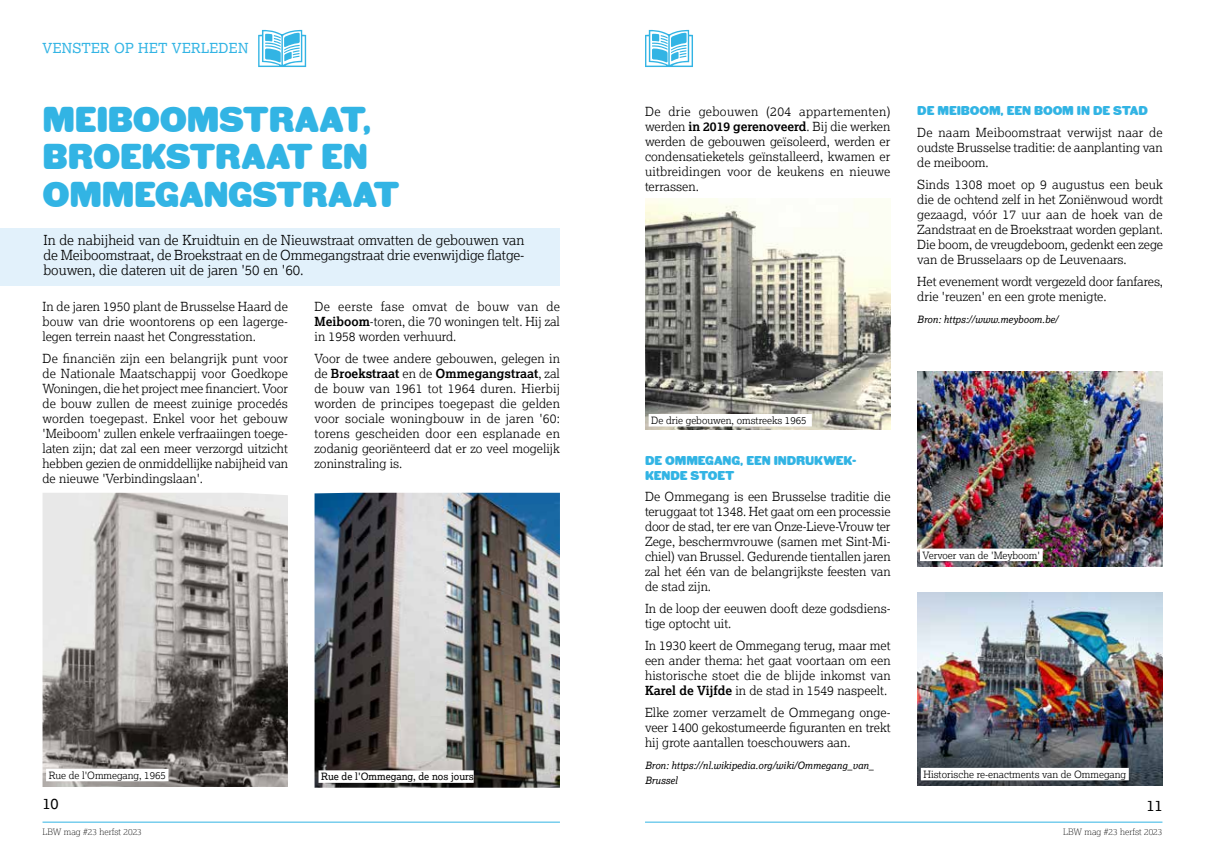
<style>
.page{position:relative;width:1205px;height:865px;background:#fff}
.page>*{position:absolute;margin:0;border:0;box-sizing:border-box;transform-origin:0 0}
.t1{font:35px/37.5px "HWT Gothic Round";color:#32b4e4}
.t2{font:15px "Lexia";color:#000}
.t3{font:300 13.75px/15px "Lexia";letter-spacing:-.005em;color:#000;text-align:justify}
.t4{font:13.75px "Lexia";letter-spacing:.02em;color:#32b4e4}
.t5{font:300 12.5px/15px "Lexia";color:#000;text-align:justify}
.t6{font:12.5px/15px "HWT Gothic Round";color:#32b4e4}
.t7{font:300 10px "Lexia";color:#000}
.t8{font:italic 10px/15px "Lexia";color:#000}
.t9{font:10px "Lexia";color:#000}
.t10{font:100 8.75px "Lexia";color:#000}
.s1{font-weight:700}
</style>
<div class="page">
<img style="left:917px;top:372px;width:245px;height:194px">
<hr style="left:43px;top:821px;width:517px;height:1px;background:#32b4e4">
<svg style="left:258px;top:30px;width:48px;height:37px"></svg>
<div style="left:0;top:228px;width:560px;height:58px;background:#e2f1fb"></div>
<img style="left:43px;top:493px;width:245px;height:294px">
<hr style="left:645px;top:821px;width:517px;height:1px;background:#32b4e4">
<svg style="left:645px;top:30px;width:48px;height:37px"></svg>
<img style="left:645px;top:198px;width:245px;height:232px">
<div style="left:649px;top:414px;width:163px;height:12px;background:#fff"></div>
<div style="left:46px;top:768px;width:123px;height:13px;background:#fff"></div>
<img style="left:314px;top:493px;width:246px;height:294px">
<img style="left:917px;top:592px;width:246px;height:194px">
<div style="left:920px;top:548px;width:122px;height:13px;background:#fff"></div>
<div style="left:921px;top:767px;width:208px;height:13px;background:#fff"></div>
<div style="left:318px;top:770px;width:156px;height:12px;background:#fff"></div>
<p class="t4" style="left:43px;top:39px;width:207px">VENSTER OP HET VERLEDEN</p>
<h1 class="t1" style="left:43px;top:101px;width:358px">MEIBOOMSTRAAT,<br>BROEKSTRAAT EN<br>OMMEGANGSTRAAT</h1>
<p class="t3" style="left:43px;top:232px;width:482px">In de nabijheid van de Kruidtuin en de Nieuwstraat omvatten de gebouwen van de Meiboomstraat, de Broekstraat en de Ommegangstraat drie evenwijdige flatge&shy;bouwen, die dateren uit de jaren '50 en '60.</p>
<p class="t5" style="left:43px;top:299px;width:247px">In de jaren 1950 plant de Brusselse Haard de bouw van drie woontorens op een lagerge&shy;legen terrein naast het Congresstation.</p>
<p class="t5" style="left:43px;top:350px;width:247px">De financiën zijn een belangrijk punt voor de Nationale Maatschappij voor Goedkope Woningen, die het project mee financiert. Voor de bouw zullen de meest zuinige procedés worden toegepast. Enkel voor het gebouw 'Meiboom' zullen enkele verfraaiingen toege&shy;laten zijn; dat zal een meer verzorgd uitzicht hebben gezien de onmiddellijke nabijheid van de nieuwe 'Verbindingslaan'.</p>
<p class="t5" style="left:314px;top:299px;width:247px">De eerste fase omvat de bouw van de <span class="s1">Meiboom</span>-toren, die 70 woningen telt. Hij zal in 1958 worden verhuurd.</p>
<p class="t5" style="left:314px;top:350px;width:247px">Voor de twee andere gebouwen, gelegen in de <span class="s1">Broekstraat</span> en de <span class="s1">Ommegangstraat</span>, zal de bouw van 1961 tot 1964 duren. Hierbij worden de principes toegepast die gelden voor sociale woningbouw in de jaren '60: torens gescheiden door een esplanade en zodanig georiënteerd dat er zo veel mogelijk zoninstraling is.</p>
<p class="t7" style="left:49px;top:768px;width:119px">Rue de l'Ommegang, 1965</p>
<p class="t9" style="left:321px;top:770px;width:154px">Rue de l'Ommegang, de nos jours</p>
<p class="t5" style="left:645px;top:103px;width:247px">De drie gebouwen (204 appartementen) werden <span class="s1">in 2019 gerenoveerd</span>. Bij die werken werden de gebouwen geïsoleerd, werden er condensatieketels geïnstalleerd, kwamen er uitbreidingen voor de keukens en nieuwe terrassen.</p>
<p class="t6" style="left:917px;top:104px;width:232px">DE MEIBOOM, EEN BOOM IN DE STAD</p>
<p class="t5" style="left:917px;top:125px;width:247px">De naam Meiboomstraat verwijst naar de oudste Brusselse traditie: de aanplanting van de meiboom.</p>
<p class="t5" style="left:917px;top:177px;width:247px">Sinds 1308 moet op 9 augustus een beuk die de ochtend zelf in het Zoniënwoud wordt gezaagd, vóór 17 uur aan de hoek van de Zandstraat en de Broekstraat worden geplant.<br>Die boom, de vreugdeboom, gedenkt een zege van de Brusselaars op de Leuvenaars.</p>
<p class="t5" style="left:917px;top:274px;width:247px">Het evenement wordt vergezeld door fanfares, drie 'reuzen' en een grote menigte.</p>
<p class="t8" style="left:917px;top:311px;width:142px">Bron: https://www.meyboom.be/</p>
<p class="t7" style="left:651px;top:414px;width:157px">De drie gebouwen, omstreeks 1965</p>
<p class="t6" style="left:645px;top:453px;width:213px">DE OMMEGANG, EEN INDRUKWEK-<br>KENDE STOET</p>
<p class="t5" style="left:645px;top:489px;width:247px">De Ommegang is een Brusselse traditie die teruggaat tot 1348. Het gaat om een processie door de stad, ter ere van Onze-Lieve-Vrouw ter Zege, beschermvrouwe (samen met Sint-Mi&shy;chiel) van Brussel. Gedurende tientallen jaren zal het één van de belangrijkste feesten van de stad zijn.</p>
<p class="t5" style="left:645px;top:601px;width:247px">In de loop der eeuwen dooft deze godsdiens&shy;tige optocht uit.</p>
<p class="t5" style="left:645px;top:638px;width:247px">In 1930 keert de Ommegang terug, maar met een ander thema: het gaat voortaan om een historische stoet die de blijde inkomst van <span class="s1">Karel de Vijfde</span> in de stad in 1549 naspeelt.</p>
<p class="t5" style="left:645px;top:704px;width:247px">Elke zomer verzamelt de Ommegang onge&shy;veer 1400 gekostumeerde figuranten en trekt hij grote aantallen toeschouwers aan.</p>
<p class="t8" style="left:645px;top:757px;width:230px">Bron: https://nl.wikipedia.org/wiki/Ommegang_van_<br>Brussel</p>
<p class="t7" style="left:922px;top:548px;width:119px">Vervoer van de 'Meyboom'</p>
<p class="t7" style="left:923px;top:768px;width:204px">Historische re-enactments van de Ommegang</p>
<p class="t2" style="left:43px;top:794px;width:18px">10</p>
<p class="t2" style="left:1146px;top:795px;width:18px">11</p>
<p class="t10" style="left:43px;top:826px;width:101px">LBW mag #23 herfst 2023</p>
<p class="t10" style="left:1063px;top:826px;width:101px">LBW mag #23 herfst 2023</p>
</div>
